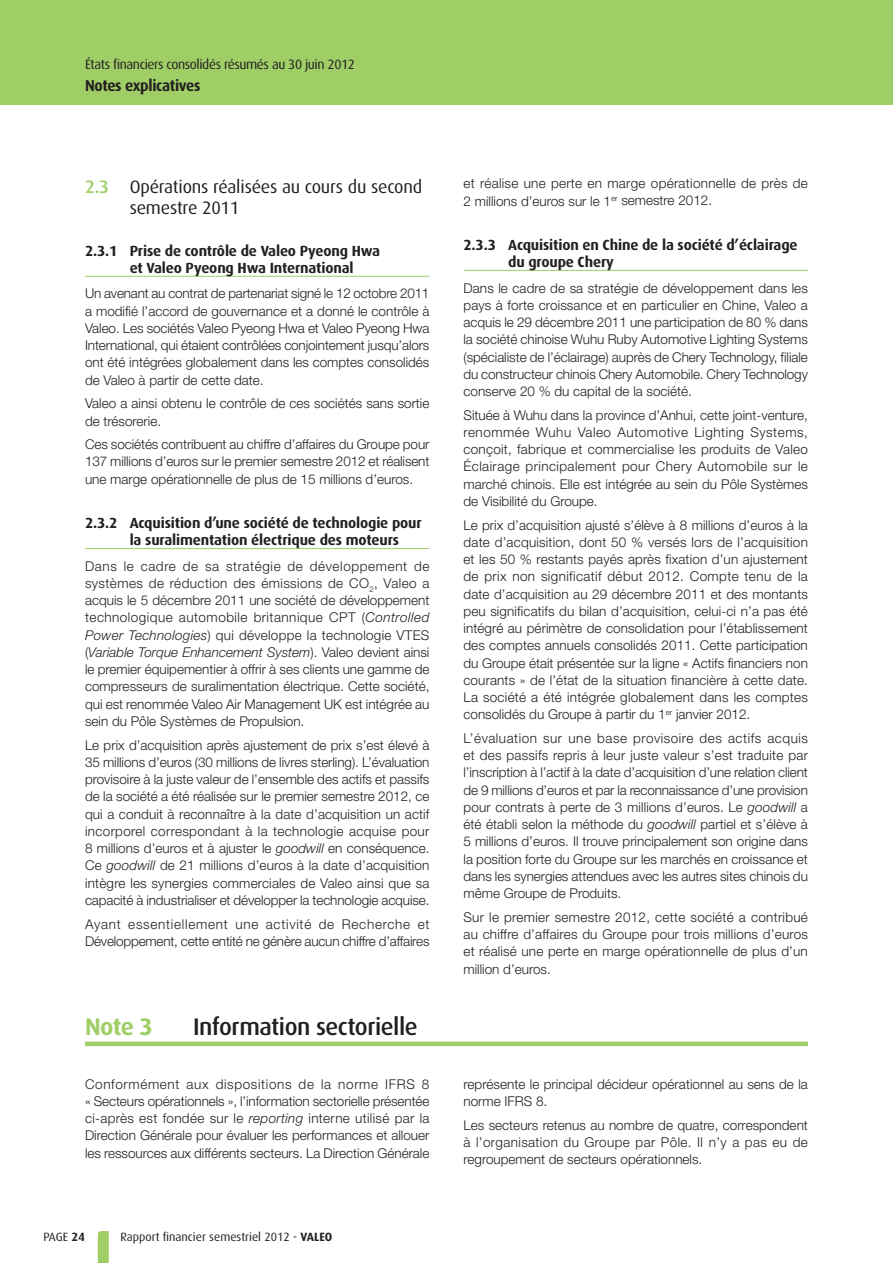
<style>
.page{position:relative;width:893px;height:1263px;background:#fff}
.page>*{position:absolute;margin:0;border:0;box-sizing:border-box;transform-origin:0 0}
.t1{font:500 24px "Dax";letter-spacing:-.02em;color:#231f20}
.t2{font:700 24px "Dax";color:#9fce66}
.t3{font:18px/21px "Dax";letter-spacing:-.01em;color:#231f20}
.t4{font:700 15.75px "Dax";letter-spacing:-.02em;color:#231f20;scale:.95 1}
.t5{font:700 14.7px/16.8px "Dax";letter-spacing:-.01em;color:#231f20}
.t6{font:300 13.5px/17.2px "Helvetica Neue LT Std";color:#231f20;text-align:justify}
.t7{font:300 13.5px/17.2px "Helvetica Neue LT Std";letter-spacing:.02em;color:#231f20}
.t8{font:13.5px "Dax";letter-spacing:-.03em;color:#231f20}
.t9{font:12px "Dax";color:#231f20}
.s1{font-weight:500;color:#9fce66}
.s2{font-style:italic}
.s3{font-weight:700}
</style>
<div class="page">
<svg style="left:98px;top:1231px;width:11px;height:32px"></svg>
<div style="left:0;top:0;width:892px;height:104px;background:#9fce66"></div>
<hr style="left:85px;top:276px;width:344px;height:1px;background:#9fce66">
<hr style="left:85px;top:548px;width:344px;height:1px;background:#9fce66">
<hr style="left:463px;top:270px;width:345px;height:1px;background:#9fce66">
<div style="left:85px;top:1041px;width:723px;height:5px;background:#9fce66"></div>
<p class="t8" style="left:85px;top:59px;width:271px">États financiers consolidés résumés au 30 juin 2012</p>
<p class="t4" style="left:85px;top:79px;width:123px">Notes explicatives</p>
<h2 class="t3" style="left:130px;top:177px;width:294px;text-indent:-45px"><span class="s1">2.3</span> Opérations réalisées au cours du second semestre 2011</h2>
<p class="t5" style="left:130px;top:243px;width:252px;text-indent:-45px">2.3.1 Prise de contrôle de Valeo Pyeong Hwa et Valeo Pyeong Hwa International</p>
<p class="t6" style="left:85px;top:286px;width:346px">Un avenant au contrat de partenariat signé le 12 octobre 2011 a modifié l’accord de gouvernance et a donné le contrôle à Valeo. Les sociétés Valeo Pyeong Hwa et Valeo Pyeong Hwa International, qui étaient contrôlées conjointement jusqu’alors ont été intégrées globalement dans les comptes consolidés de Valeo à partir de cette date.</p>
<p class="t6" style="left:85px;top:396px;width:346px">Valeo a ainsi obtenu le contrôle de ces sociétés sans sortie de trésorerie.</p>
<p class="t6" style="left:85px;top:437px;width:346px">Ces sociétés contribuent au chiffre d’affaires du Groupe pour 137 millions d’euros sur le premier semestre 2012 et réalisent une marge opérationnelle de plus de 15 millions d’euros.</p>
<p class="t5" style="left:130px;top:515px;width:294px;text-indent:-45px">2.3.2 Acquisition d’une société de technologie pour la suralimentation électrique des moteurs</p>
<p class="t6" style="left:85px;top:559px;width:346px">Dans le cadre de sa stratégie de développement de systèmes de réduction des émissions de CO<sub>2</sub>, Valeo a acquis le 5 décembre 2011 une société de développement technologique automobile britannique CPT (<span class="s2">Controlled Power Technologies</span>) qui développe la technologie VTES (<span class="s2">Variable Torque Enhancement System</span>). Valeo devient ainsi le premier équipementier à offrir à ses clients une gamme de compresseurs de suralimentation électrique. Cette société, qui est renommée Valeo Air Management UK est intégrée au sein du Pôle Systèmes de Propulsion.</p>
<p class="t6" style="left:85px;top:737px;width:346px">Le prix d’acquisition après ajustement de prix s’est élevé à 35 millions d’euros (30 millions de livres sterling). L’évaluation provisoire à la juste valeur de l’ensemble des actifs et passifs de la société a été réalisée sur le premier semestre 2012, ce qui a conduit à reconnaître à la date d’acquisition un actif incorporel correspondant à la technologie acquise pour 8 millions d’euros et à ajuster le <span class="s2">goodwill</span> en conséquence.<br>Ce <span class="s2">goodwill</span> de 21 millions d’euros à la date d’acquisition intègre les synergies commerciales de Valeo ainsi que sa capacité à industrialiser et développer la technologie acquise.</p>
<p class="t6" style="left:85px;top:916px;width:346px">Ayant essentiellement une activité de Recherche et<br>Développement, cette entité ne génère aucun chiffre d’affaires</p>
<h1 class="t2" style="left:85px;top:1016px;width:70px">Note 3</h1>
<h1 class="t1" style="left:193px;top:1016px;width:226px">Information sectorielle</h1>
<p class="t7" style="left:463px;top:176px;width:346px">et réalise une perte en marge opérationnelle de près de<br>2 millions d’euros sur le 1<sup>er</sup> semestre 2012.</p>
<p class="t5" style="left:508px;top:237px;width:291px;text-indent:-45px">2.3.3 Acquisition en Chine de la société d’éclairage du groupe Chery</p>
<p class="t6" style="left:463px;top:280px;width:346px">Dans le cadre de sa stratégie de développement dans les pays à forte croissance et en particulier en Chine, Valeo a acquis le 29 décembre 2011 une participation de 80 % dans la société chinoise Wuhu Ruby Automotive Lighting Systems (spécialiste de l’éclairage) auprès de Chery Technology, filiale du constructeur chinois Chery Automobile. Chery Technology conserve 20 % du capital de la société.</p>
<p class="t6" style="left:463px;top:408px;width:346px">Située à Wuhu dans la province d’Anhui, cette joint-venture, renommée Wuhu Valeo Automotive Lighting Systems, conçoit, fabrique et commercialise les produits de Valeo Éclairage principalement pour Chery Automobile sur le marché chinois. Elle est intégrée au sein du Pôle Systèmes de Visibilité du Groupe.</p>
<p class="t6" style="left:463px;top:517px;width:346px">Le prix d’acquisition ajusté s’élève à 8 millions d’euros à la date d’acquisition, dont 50 % versés lors de l’acquisition et les 50 % restants payés après fixation d’un ajustement de prix non significatif début 2012. Compte tenu de la date d’acquisition au 29 décembre 2011 et des montants peu significatifs du bilan d’acquisition, celui-ci n’a pas été intégré au périmètre de consolidation pour l’établissement des comptes annuels consolidés 2011. Cette participation du Groupe était présentée sur la ligne « Actifs financiers non courants » de l’état de la situation financière à cette date.<br>La société a été intégrée globalement dans les comptes consolidés du Groupe à partir du 1<sup>er</sup> janvier 2012.</p>
<p class="t6" style="left:463px;top:731px;width:346px">L’évaluation sur une base provisoire des actifs acquis et des passifs repris à leur juste valeur s’est traduite par l’inscription à l’actif à la date d’acquisition d’une relation client de 9 millions d’euros et par la reconnaissance d’une provision pour contrats à perte de 3 millions d’euros. Le <span class="s2">goodwill</span> a été établi selon la méthode du <span class="s2">goodwill</span> partiel et s’élève à 5 millions d’euros. Il trouve principalement son origine dans la position forte du Groupe sur les marchés en croissance et dans les synergies attendues avec les autres sites chinois du même Groupe de Produits.</p>
<p class="t6" style="left:463px;top:910px;width:346px">Sur le premier semestre 2012, cette société a contribué au chiffre d’affaires du Groupe pour trois millions d’euros et réalisé une perte en marge opérationnelle de plus d’un million d’euros.</p>
<p class="t6" style="left:85px;top:1077px;width:346px">Conformément aux dispositions de la norme IFRS 8 « Secteurs opérationnels », l’information sectorielle présentée ci-après est fondée sur le <span class="s2">reporting</span> interne utilisé par la Direction Générale pour évaluer les performances et allouer les ressources aux différents secteurs. La Direction Générale</p>
<p class="t6" style="left:463px;top:1077px;width:346px">représente le principal décideur opérationnel au sens de la norme IFRS 8.</p>
<p class="t6" style="left:463px;top:1117px;width:346px">Les secteurs retenus au nombre de quatre, correspondent à l’organisation du Groupe par Pôle. Il n’y a pas eu de regroupement de secteurs opérationnels.</p>
<p class="t9" style="left:43px;top:1231px;width:43px">PAGE <span class="s3">24</span></p>
<p class="t9" style="left:120px;top:1232px;width:213px">Rapport financier semestriel 2012 - <span class="s3">VALEO</span></p>
</div>
